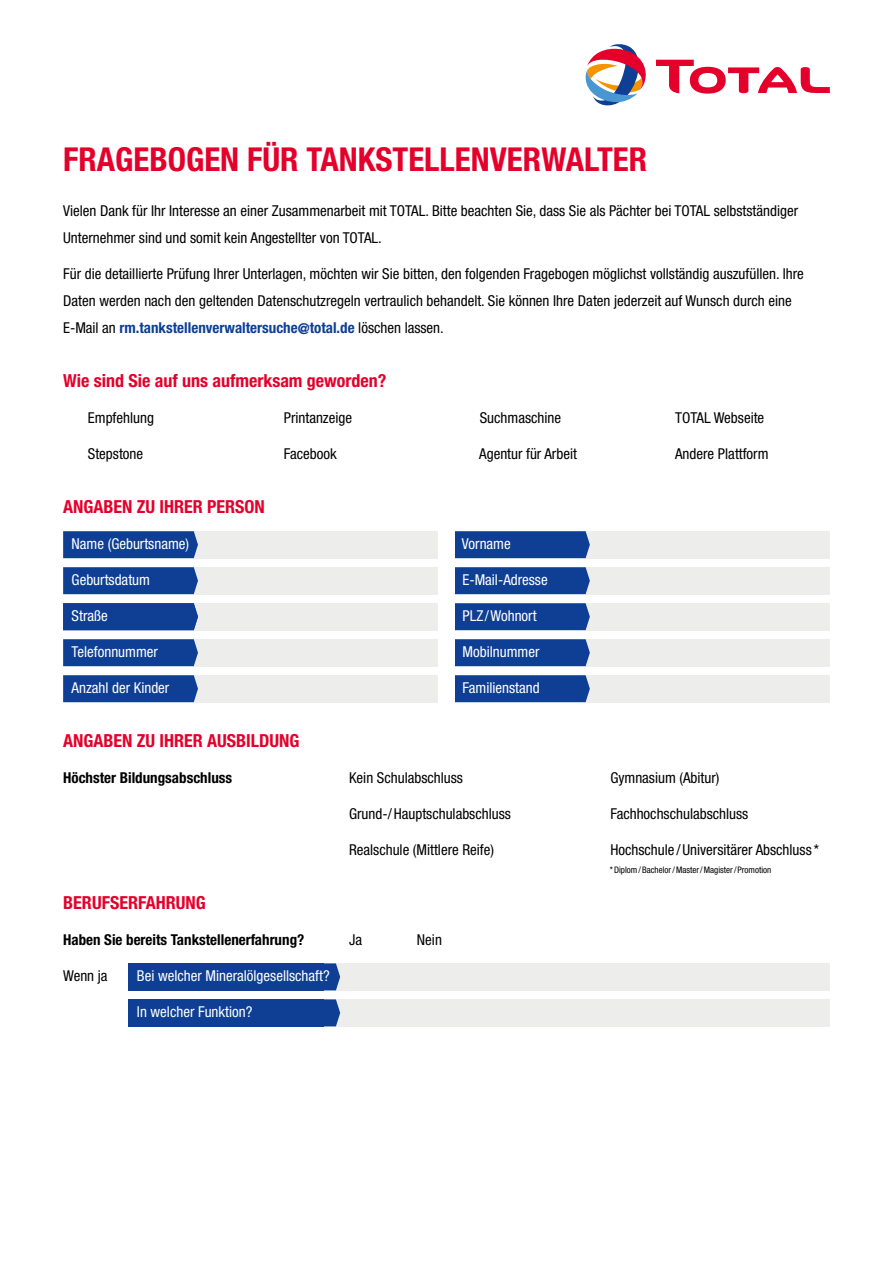
<style>
.page{position:relative;width:893px;height:1263px;background:#fff}
.page>*{position:absolute;margin:0;border:0;box-sizing:border-box;transform-origin:0 0}
.t1{font:700 condensed 33px "Helvetica Neue LT Std";color:#e4002b}
.t2{font:700 condensed 18px "Helvetica Neue LT Std";color:#e4002b}
.t3{font:condensed 15px/27px "Helvetica Neue LT Std";color:#000}
.t4{font:condensed 15px "Helvetica Neue LT Std";color:#fff}
.t5{font:700 condensed 15px "Helvetica Neue LT Std";color:#000}
.t6{font:condensed 9px "Helvetica Neue LT Std";color:#000}
.s1{font-weight:700;color:#0f3f94}
</style>
<div class="page">
<div style="left:324px;top:963px;width:506px;height:27px;background:#ededec"></div>
<div style="left:324px;top:999px;width:506px;height:27px;background:#ededec"></div>
<div style="left:586px;top:675px;width:244px;height:27px;background:#ededec"></div>
<div style="left:194px;top:639px;width:244px;height:27px;background:#ededec"></div>
<div style="left:194px;top:567px;width:244px;height:27px;background:#ededec"></div>
<div style="left:194px;top:531px;width:244px;height:27px;background:#ededec"></div>
<div style="left:194px;top:603px;width:244px;height:27px;background:#ededec"></div>
<div style="left:194px;top:675px;width:244px;height:27px;background:#ededec"></div>
<div style="left:63px;top:567px;width:135px;height:27px;background:#0f3f94"></div>
<div style="left:128px;top:963px;width:196px;height:27px;background:#0f3f94"></div>
<div style="left:128px;top:999px;width:196px;height:27px;background:#0f3f94"></div>
<svg style="left:324px;top:963px;width:16px;height:27px"></svg>
<svg style="left:324px;top:999px;width:16px;height:27px"></svg>
<div style="left:455px;top:675px;width:135px;height:27px;background:#0f3f94"></div>
<div style="left:63px;top:675px;width:135px;height:27px;background:#0f3f94"></div>
<div style="left:63px;top:639px;width:135px;height:27px;background:#0f3f94"></div>
<div style="left:63px;top:603px;width:135px;height:27px;background:#0f3f94"></div>
<div style="left:63px;top:531px;width:135px;height:27px;background:#0f3f94"></div>
<div style="left:586px;top:531px;width:244px;height:27px;background:#ededec"></div>
<div style="left:586px;top:567px;width:244px;height:27px;background:#ededec"></div>
<div style="left:586px;top:603px;width:244px;height:27px;background:#ededec"></div>
<div style="left:586px;top:639px;width:244px;height:27px;background:#ededec"></div>
<div style="left:455px;top:531px;width:135px;height:27px;background:#0f3f94"></div>
<div style="left:455px;top:567px;width:135px;height:27px;background:#0f3f94"></div>
<div style="left:455px;top:603px;width:135px;height:27px;background:#0f3f94"></div>
<div style="left:455px;top:639px;width:135px;height:27px;background:#0f3f94"></div>
<svg style="left:656px;top:60px;width:174px;height:34px"></svg>
<svg style="left:586px;top:44px;width:60px;height:61px"></svg>
<h1 class="t1" style="left:63px;top:139px;width:585px">FRAGEBOGEN FÜR TANKSTELLENVERWALTER</h1>
<p class="t3" style="left:63px;top:197px;width:736px">Vielen Dank für Ihr Interesse an einer Zusammenarbeit mit TOTAL. Bitte beachten Sie, dass Sie als Pächter bei TOTAL selbstständiger<br>Unternehmer sind und somit kein Angestellter von TOTAL.</p>
<p class="t3" style="left:63px;top:260px;width:742px">Für die detaillierte Prüfung Ihrer Unterlagen, möchten wir Sie bitten, den folgenden Fragebogen möglichst vollständig auszufüllen. Ihre<br>Daten werden nach den geltenden Datenschutzregeln vertraulich behandelt. Sie können Ihre Daten jederzeit auf Wunsch durch eine<br>E-Mail an <span class="s1">rm.tankstellenverwaltersuche@total.de</span> löschen lassen.</p>
<p class="t2" style="left:63px;top:370px;width:325px">Wie sind Sie auf uns aufmerksam geworden?</p>
<p class="t3" style="left:88px;top:404px;width:68px">Empfehlung</p>
<p class="t3" style="left:284px;top:404px;width:70px">Printanzeige</p>
<p class="t3" style="left:480px;top:404px;width:83px">Suchmaschine</p>
<p class="t3" style="left:675px;top:404px;width:91px">TOTAL Webseite</p>
<p class="t3" style="left:88px;top:440px;width:57px">Stepstone</p>
<p class="t3" style="left:284px;top:440px;width:54px">Facebook</p>
<p class="t3" style="left:479px;top:440px;width:99px">Agentur für Arbeit</p>
<p class="t3" style="left:675px;top:440px;width:95px">Andere Plattform</p>
<p class="t2" style="left:63px;top:496px;width:203px">ANGABEN ZU IHRER PERSON</p>
<p class="t4" style="left:72px;top:535px;width:119px">Name (Geburtsname)</p>
<p class="t4" style="left:462px;top:535px;width:50px">Vorname</p>
<p class="t4" style="left:72px;top:571px;width:80px">Geburtsdatum</p>
<p class="t4" style="left:462px;top:571px;width:87px">E-Mail-Adresse</p>
<p class="t4" style="left:72px;top:607px;width:38px">Straße</p>
<p class="t4" style="left:462px;top:607px;width:76px">PLZ/Wohnort</p>
<p class="t4" style="left:72px;top:643px;width:88px">Telefonnummer</p>
<p class="t4" style="left:462px;top:643px;width:78px">Mobilnummer</p>
<p class="t4" style="left:72px;top:679px;width:99px">Anzahl der Kinder</p>
<p class="t4" style="left:462px;top:679px;width:79px">Familienstand</p>
<p class="t2" style="left:63px;top:730px;width:238px">ANGABEN ZU IHRER AUSBILDUNG</p>
<p class="t5" style="left:63px;top:769px;width:171px">Höchster Bildungsabschluss</p>
<p class="t3" style="left:349px;top:764px;width:115px">Kein Schulabschluss</p>
<p class="t3" style="left:610px;top:764px;width:111px">Gymnasium (Abitur)</p>
<p class="t3" style="left:349px;top:800px;width:163px">Grund-/Hauptschulabschluss</p>
<p class="t3" style="left:610px;top:800px;width:139px">Fachhochschulabschluss</p>
<p class="t3" style="left:349px;top:836px;width:146px">Realschule (Mittlere Reife)</p>
<p class="t3" style="left:610px;top:836px;width:210px">Hochschule /Universitärer Abschluss *</p>
<p class="t2" style="left:63px;top:892px;width:144px">BERUFSERFAHRUNG</p>
<p class="t5" style="left:63px;top:931px;width:243px">Haben Sie bereits Tankstellenerfahrung?</p>
<p class="t3" style="left:349px;top:926px;width:15px">Ja</p>
<p class="t3" style="left:417px;top:926px;width:27px">Nein</p>
<p class="t3" style="left:63px;top:962px;width:46px">Wenn ja</p>
<p class="t4" style="left:137px;top:967px;width:194px">Bei welcher Mineralölgesellschaft?</p>
<p class="t4" style="left:137px;top:1003px;width:117px">In welcher Funktion?</p>
<p class="t6" style="left:610px;top:865px;width:163px">*Diplom/Bachelor/Master/Magister/ Promotion</p>
</div>
